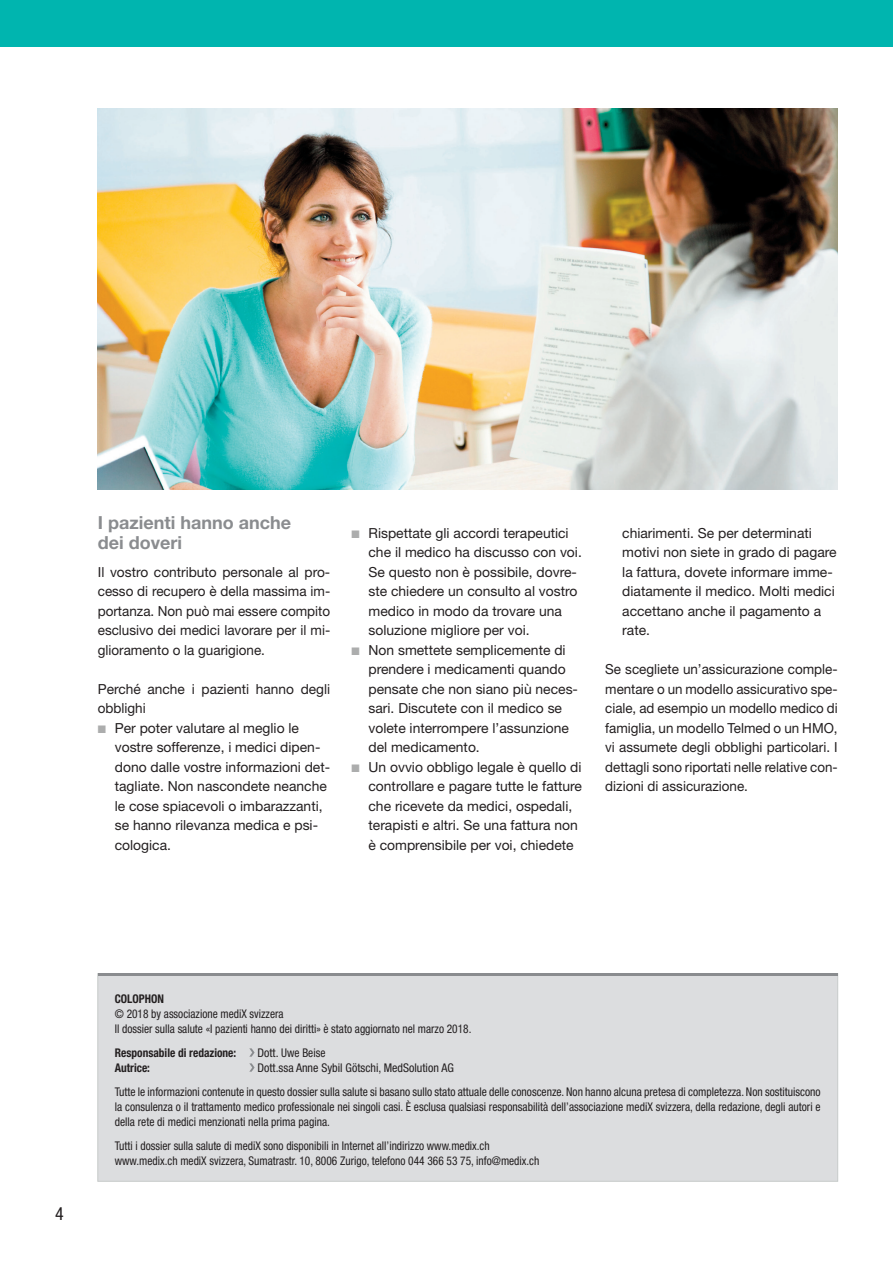
<style>
.page{position:relative;width:893px;height:1263px;background:#fff}
.page>*{position:absolute;margin:0;border:0;box-sizing:border-box;transform-origin:0 0}
.t1{font:700 18px/19.5px "Helvetica Neue LT Std";color:#8a8c8f}
.t2{font:condensed 18px "Helvetica Neue LT Std";color:#231f20}
.t3{font:13.8px/19.5px "Helvetica Neue LT Std";color:#231f20}
.t4{font:condensed 12px/15px "Helvetica Neue LT Std";color:#231f20;scale:.95 1}
.t5{font:condensed 12px/24px "Helvetica Neue LT Std";color:#231f20}
.t6{font:condensed 12px/15px "Helvetica Neue LT Std";color:#231f20;scale:.96 1}
.t7{font:700 condensed 12px "Helvetica Neue LT Std";color:#231f20;scale:.95 1}
.s1{color:#acadad}
</style>
<div class="page">
<div style="left:98px;top:973px;width:740px;height:208px;background:#dcdddf"></div>
<hr style="left:98px;top:973px;width:740px;height:3px;background:#8a8c8f">
<svg style="left:249px;top:1048px;width:6px;height:9px"></svg>
<svg style="left:249px;top:1063px;width:6px;height:9px"></svg>
<img style="left:98px;top:109px;width:740px;height:380px">
<div style="left:0;top:0;width:893px;height:47px;background:#00b5af"></div>
<h1 class="t1" style="left:98px;top:513px;width:195px">I pazienti hanno anche dei doveri</h1>
<p class="t3" style="left:98px;top:562px;width:234px;text-align:justify">Il vostro contributo personale al pro&shy;cesso di recupero è della massima im&shy;portanza. Non può mai essere compito esclusivo dei medici lavorare per il mi&shy;glioramento o la guarigione.</p>
<p class="t3" style="left:98px;top:679px;width:234px">Perché anche i pazienti hanno degli obblighi</p>
<p class="t3" style="left:115px;top:718px;width:217px;text-indent:-17px"><span class="s1">■</span> Per poter valutare al meglio le vostre sofferenze, i medici dipen&shy;dono dalle vostre informazioni det&shy;tagliate. Non nascondete neanche le cose spiacevoli o imbarazzanti, se hanno rilevanza medica e psi&shy;cologica.</p>
<p class="t3" style="left:368px;top:523px;width:215px;text-indent:-17px"><span class="s1">■</span> Rispettate gli accordi terapeutici che il medico ha discusso con voi.<br>Se questo non è possibile, dovre&shy;ste chiedere un consulto al vostro medico in modo da trovare una soluzione migliore per voi.</p>
<p class="t3" style="left:368px;top:640px;width:211px;text-indent:-17px"><span class="s1">■</span> Non smettete semplicemente di prendere i medicamenti quando pensate che non siano più neces&shy;sari. Discutete con il medico se volete interrompere l’assunzione del medicamento.</p>
<p class="t3" style="left:368px;top:757px;width:215px;text-indent:-17px"><span class="s1">■</span> Un ovvio obbligo legale è quello di controllare e pagare tutte le fatture che ricevete da medici, ospedali, terapisti e altri. Se una fattura non è comprensibile per voi, chiedete</p>
<p class="t3" style="left:622px;top:523px;width:216px">chiarimenti. Se per determinati motivi non siete in grado di pagare la fattura, dovete informare imme&shy;diatamente il medico. Molti medici accettano anche il pagamento a rate.</p>
<p class="t3" style="left:605px;top:659px;width:234px;text-align:justify">Se scegliete un’assicurazione comple&shy;mentare o un modello assicurativo spe&shy;ciale, ad esempio un modello medico di famiglia, un modello Telmed o un HMO, vi assumete degli obblighi particolari. I dettagli sono riportati nelle relative con&shy;dizioni di assicurazione.</p>
<h1 class="t2" style="left:55px;top:1203px;width:10px">4</h1>
<p class="t7" style="left:115px;top:991px;width:53px">COLOPHON</p>
<p class="t4" style="left:115px;top:1006px;width:377px">© 2018 by associazione mediX svizzera<br>Il dossier sulla salute «I pazienti hanno dei diritti» è stato aggiornato nel marzo 2018.</p>
<p class="t7" style="left:115px;top:1045px;width:129px">Responsabile di redazione:</p>
<p class="t5" style="left:257px;top:1040px;width:69px">Dott. Uwe Beise</p>
<p class="t7" style="left:115px;top:1060px;width:39px">Autrice:</p>
<p class="t5" style="left:115px;top:1055px;width:707px;text-indent:143px">Dott.ssa Anne Sybil Götschi, MedSolution AG<br>Tutte le informazioni contenute in questo dossier sulla salute si basano sullo stato attuale delle conoscenze. Non hanno alcuna pretesa di completezza. Non sostituiscono</p>
<p class="t6" style="left:115px;top:1099px;width:737px">la consulenza o il trattamento medico professionale nei singoli casi. È esclusa qualsiasi responsabilità dell’associazione mediX svizzera, della redazione, degli autori e della rete di medici menzionati nella prima pagina.</p>
<p class="t4" style="left:115px;top:1138px;width:448px">Tutti i dossier sulla salute di mediX sono disponibili in Internet all’indirizzo www.medix.ch www.medix.ch mediX svizzera, Sumatrastr. 10, 8006 Zurigo, telefono 044 366 53 75, info@medix.ch</p>
</div>
